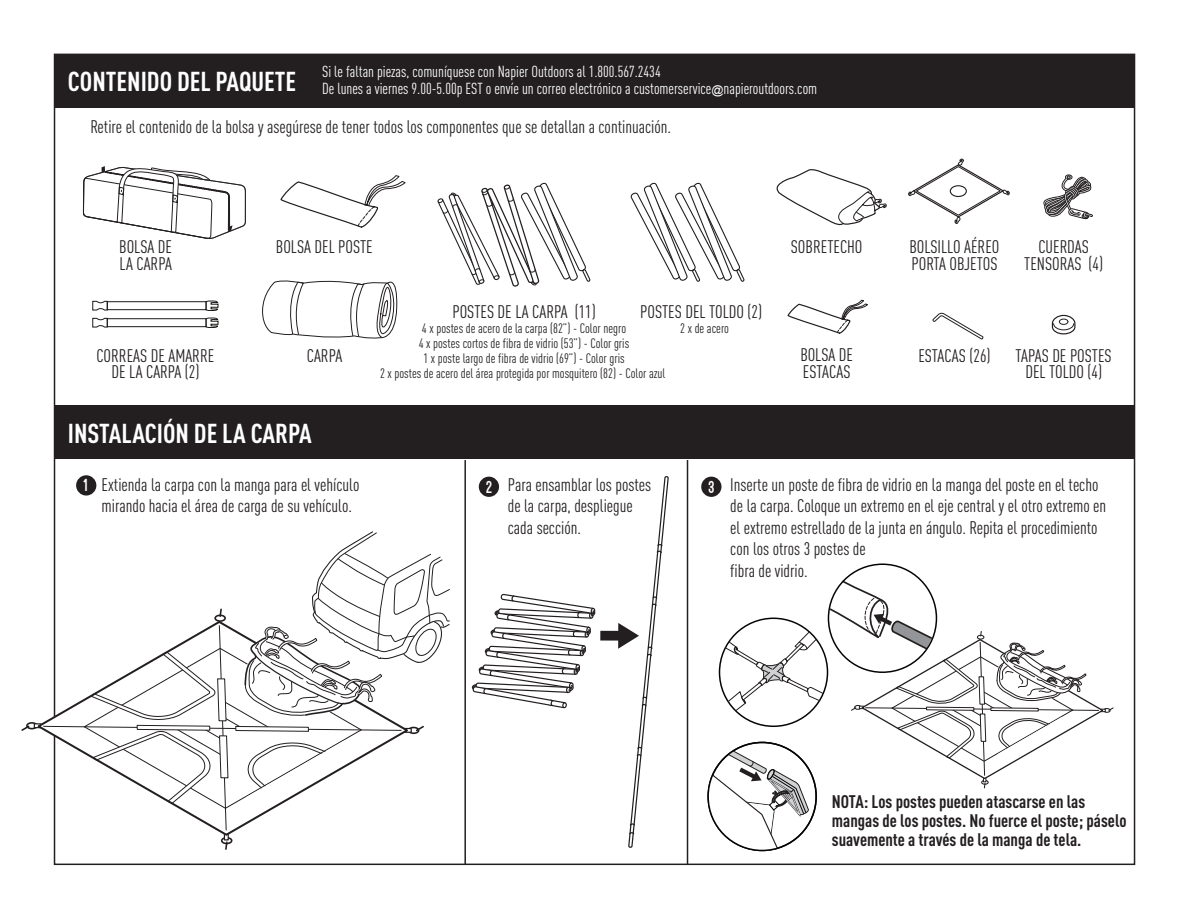
<style>
.page{position:relative;width:1188px;height:918px;background:#fff}
.page>*{position:absolute;margin:0;border:0;box-sizing:border-box;transform-origin:0 0}
.t1{font:700 condensed 27px "DIN Pro";color:#fff}
.t2{font:condensed 18px/21.6px "DIN Pro";color:#231f20}
.t3{font:700 condensed 18px/18.6px "DIN Pro";color:#231f20}
.t4{font:900 16.5px "Ostrich Sans";color:#fff}
.t5{font:condensed 15.75px/16.5px "DIN Pro";color:#fff}
.t6{font:condensed 13.5px/15px "DIN Pro";color:#231f20;text-align:center}
.s1{font-family:"Arial";font-stretch:normal;font-size:12px}
</style>
<div class="page">
<div style="left:54px;top:54px;width:1081px;height:54px;background:#231f20"></div>
<div style="left:54px;top:405px;width:1080px;height:54px;background:#231f20"></div>
<svg style="left:83px;top:166px;width:163px;height:73px"></svg>
<svg style="left:776px;top:169px;width:111px;height:57px"></svg>
<svg style="left:205px;top:317px;width:14px;height:11px"></svg>
<div style="left:107px;top:318px;width:99px;height:9px;border:1px solid #1b1b19"></div>
<svg style="left:92px;top:318px;width:16px;height:10px"></svg>
<svg style="left:205px;top:300px;width:14px;height:11px"></svg>
<div style="left:107px;top:301px;width:99px;height:9px;border:1px solid #1b1b19"></div>
<svg style="left:92px;top:301px;width:16px;height:10px"></svg>
<svg style="left:262px;top:280px;width:136px;height:59px"></svg>
<svg style="left:787px;top:300px;width:81px;height:34px"></svg>
<svg style="left:908px;top:158px;width:102px;height:66px"></svg>
<div style="left:950px;top:185px;width:17px;height:12px;border:1px solid #231f20;border-radius:50%"></div>
<svg style="left:1043px;top:174px;width:50px;height:46px"></svg>
<svg style="left:932px;top:312px;width:52px;height:28px"></svg>
<svg style="left:280px;top:175px;width:126px;height:53px"></svg>
<svg style="left:1051px;top:314px;width:25px;height:21px"></svg>
<svg style="left:437px;top:182px;width:154px;height:105px"></svg>
<svg style="left:631px;top:182px;width:114px;height:100px"></svg>
<hr style="left:687px;top:460px;width:1px;height:405px;background:#231f20">
<hr style="left:464px;top:460px;width:2px;height:405px;background:#231f20">
<div style="left:701px;top:477px;width:20px;height:20px;background:#231f20;border-radius:50%"></div>
<div style="left:76px;top:475px;width:20px;height:21px;background:#231f20;border-radius:50%"></div>
<svg style="left:471px;top:476px;width:198px;height:372px"></svg>
<div style="left:26px;top:722px;width:12px;height:7px;border:2px solid #231f20;border-radius:50%"></div>
<svg style="left:34px;top:723px;width:8px;height:5px"></svg>
<svg style="left:21px;top:724px;width:10px;height:7px"></svg>
<svg style="left:39px;top:530px;width:411px;height:321px"></svg>
<svg style="left:708px;top:579px;width:406px;height:271px"></svg>
<p class="t5" style="left:322px;top:62px;width:497px">Si le faltan piezas, comuníquese con Napier Outdoors al 1.800.567.2434<br>De lunes a viernes 9.00-5.00p EST o envíe un correo electrónico a customerservice<span class="s1">@</span>napieroutdoors.com</p>
<h1 class="t1" style="left:68px;top:61px;width:230px">CONTENIDO DEL PAQUETE</h1>
<p class="t2" style="left:91px;top:114px;width:582px">Retire el contenido de la bolsa y asegúrese de tener todos los componentes que se detallan a continuación.</p>
<p class="t2" style="left:119px;top:237px;width:54px;line-height:16.8px">BOLSA DE<br>LA CARPA</p>
<p class="t2" style="left:276px;top:235px;width:98px">BOLSA DEL POSTE</p>
<p class="t2" style="left:791px;top:234px;width:73px">SOBRETECHO</p>
<p class="t2" style="left:909px;top:237px;width:92px;line-height:16.8px">BOLSILLO AÉREO<br>PORTA OBJETOS</p>
<p class="t2" style="left:1024px;top:237px;width:80px;line-height:16.8px;text-align:center">CUERDAS<br>TENSORAS (4)</p>
<p class="t2" style="left:96px;top:346px;width:119px;line-height:16.8px;text-align:center">CORREAS DE AMARRE<br>DE LA CARPA (2)</p>
<p class="t2" style="left:307px;top:343px;width:37px">CARPA</p>
<p class="t2" style="left:452px;top:300px;width:145px">POSTES DE LA CARPA (11)</p>
<p class="t6" style="left:380px;top:320px;width:287px">4 x postes de acero de la carpa (82”) - Color negro<br>4 x postes cortos de fibra de vidrio (53”) - Color gris<br>1 x poste largo de fibra de vidrio (69”) - Color gris<br>2 x postes de acero del área protegida por mosquitero (82) - Color azul</p>
<p class="t2" style="left:640px;top:300px;width:123px">POSTES DEL TOLDO (2)</p>
<p class="t6" style="left:680px;top:320px;width:50px">2 x de acero</p>
<p class="t2" style="left:800px;top:345px;width:54px;line-height:16.8px">BOLSA DE<br>ESTACAS</p>
<p class="t2" style="left:918px;top:343px;width:74px">ESTACAS (26)</p>
<p class="t2" style="left:1016px;top:346px;width:98px;line-height:16.8px;text-align:center">TAPAS DE POSTES<br>DEL TOLDO (4)</p>
<h1 class="t1" style="left:68px;top:413px;width:245px">INSTALACIÓN DE LA CARPA</h1>
<p class="t2" style="left:102px;top:472px;width:259px">Extienda la carpa con la manga para el vehículo mirando hacia el área de carga de su vehículo.</p>
<p class="t2" style="left:508px;top:472px;width:145px">Para ensamblar los postes de la carpa, despliegue cada sección.</p>
<p class="t2" style="left:730px;top:472px;width:377px">Inserte un poste de fibra de vidrio en la manga del poste en el techo de la carpa. Coloque un extremo en el eje central y el otro extremo en el extremo estrellado de la junta en ángulo. Repita el procedimiento con los otros 3 postes de<br>fibra de vidrio.</p>
<p class="t4" style="left:84px;top:479px;width:6px">1</p>
<p class="t4" style="left:486px;top:481px;width:7px">2</p>
<p class="t4" style="left:709px;top:481px;width:7px">3</p>
<p class="t3" style="left:832px;top:791px;width:296px">NOTA: Los postes pueden atascarse en las mangas de los postes. No fuerce el poste; páselo suavemente a través de la manga de tela.</p>
</div>
